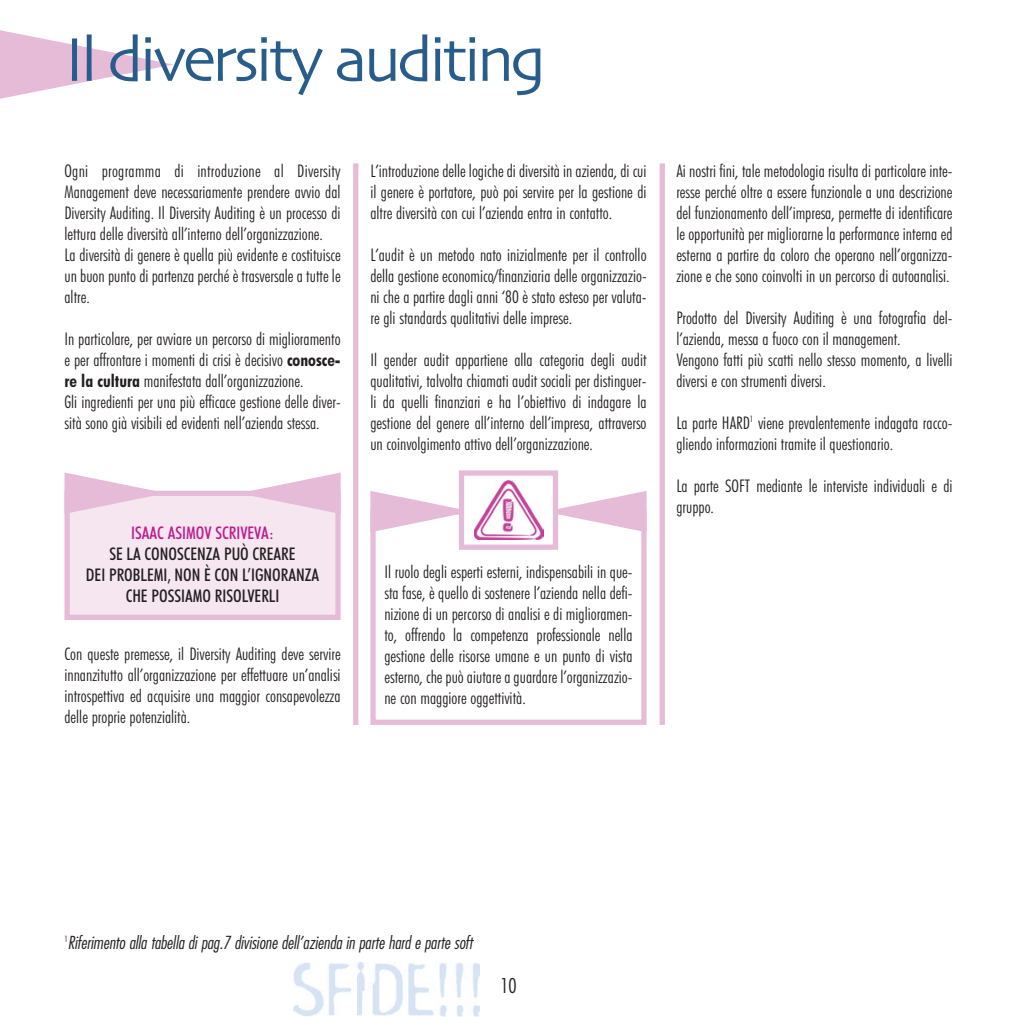
<style>
.page{position:relative;width:1017px;height:1017px;background:#fff}
.page>*{position:absolute;margin:0;border:0;box-sizing:border-box;transform-origin:0 0}
.t1{font:64.75px "Skia";letter-spacing:-.06em;color:#285d8b}
.t2{font:300 condensed 21px "Futura BT";color:#231f20}
.t3{font:300 condensed 17.5px/21px "Futura BT";color:#231f20;text-align:justify}
.t4{font:500 condensed 17.5px/21px "Futura BT";color:#231f20;text-align:center}
.t5{font:italic 300 condensed 17.5px "Futura";color:#231f20}
.t6{font:500 condensed 17.5px "Futura BT";color:#bc1b8d}
.s1{font-weight:700}
</style>
<div class="page">
<svg style="left:0;top:30px;width:173px;height:69px"></svg>
<img style="left:294px;top:963px;width:186px;height:54px">
<div style="left:353px;top:163px;width:5px;height:562px;background:#e5bbd7"></div>
<div style="left:660px;top:163px;width:5px;height:562px;background:#e5bbd7"></div>
<div style="left:67px;top:493px;width:271px;height:124px;background:#f6e6f0"></div>
<div style="left:64px;top:491px;width:277px;height:129px;border:5px solid #e5bbd7"></div>
<svg style="left:64px;top:473px;width:102px;height:41px"></svg>
<svg style="left:239px;top:473px;width:102px;height:41px"></svg>
<div style="left:370px;top:509px;width:277px;height:216px;border:5px solid #e5bbd7"></div>
<svg style="left:370px;top:491px;width:89px;height:41px"></svg>
<svg style="left:558px;top:491px;width:89px;height:41px"></svg>
<div style="left:461px;top:473px;width:94px;height:74px;background:#fff"></div>
<img style="left:474px;top:480px;width:69px;height:59px">
<div style="left:459px;top:470px;width:99px;height:80px;border:5px solid #e5bbd7"></div>
<h1 class="t1" style="left:64px;top:21px;width:483px">Il diversity auditing</h1>
<p class="t3" style="left:64px;top:162px;width:278px;text-align:left">Ogni programma di introduzione al Diversity Management deve necessariamente prendere avvio dal Diversity Auditing. Il Diversity Auditing è un processo di lettura delle diversità all’interno dell’organizzazione.<br>La diversità di genere è quella più evidente e costituisce un buon punto di partenza perché è trasversale a tutte le altre.</p>
<p class="t3" style="left:64px;top:330px;width:278px;text-align:left">In particolare, per avviare un percorso di miglioramento e per affrontare i momenti di crisi è decisivo <span class="s1">conosce&shy;re la cultura</span> manifestata dall’organizzazione.<br>Gli ingredienti per una più efficace gestione delle diver&shy;sità sono già visibili ed evidenti nell’azienda stessa.</p>
<p class="t6" style="left:131px;top:526px;width:144px">ISAAC ASIMOV SCRIVEVA:</p>
<p class="t4" style="left:86px;top:545px;width:235px">SE LA CONOSCENZA PUÒ CREARE<br>DEI PROBLEMI, NON È CON L’IGNORANZA<br>CHE POSSIAMO RISOLVERLI</p>
<p class="t3" style="left:64px;top:645px;width:278px">Con queste premesse, il Diversity Auditing deve servire innanzitutto all’organizzazione per effettuare un’analisi introspettiva ed acquisire una maggior consapevolezza delle proprie potenzialità.</p>
<p class="t3" style="left:370px;top:162px;width:278px">L’introduzione delle logiche di diversità in azienda, di cui il genere è portatore, può poi servire per la gestione di altre diversità con cui l’azienda entra in contatto.</p>
<p class="t3" style="left:370px;top:246px;width:278px">L’audit è un metodo nato inizialmente per il controllo della gestione economico/finanziaria delle organizzazio&shy;ni che a partire dagli anni ‘80 è stato esteso per valuta&shy;re gli standards qualitativi delle imprese.</p>
<p class="t3" style="left:370px;top:351px;width:278px">Il gender audit appartiene alla categoria degli audit qualitativi, talvolta chiamati audit sociali per distinguer&shy;li da quelli finanziari e ha l’obiettivo di indagare la gestione del genere all’interno dell’impresa, attraverso un coinvolgimento attivo dell’organizzazione.</p>
<p class="t3" style="left:384px;top:563px;width:250px">Il ruolo degli esperti esterni, indispensabili in que&shy;sta fase, è quello di sostenere l’azienda nella defi&shy;nizione di un percorso di analisi e di miglioramen&shy;to, offrendo la competenza professionale nella gestione delle risorse umane e un punto di vista esterno, che può aiutare a guardare l’organizzazio&shy;ne con maggiore oggettività.</p>
<p class="t3" style="left:676px;top:162px;width:278px">Ai nostri fini, tale metodologia risulta di particolare inte&shy;resse perché oltre a essere funzionale a una descrizione del funzionamento dell’impresa, permette di identificare le opportunità per migliorarne la performance interna ed esterna a partire da coloro che operano nell’organizza&shy;zione e che sono coinvolti in un percorso di autoanalisi.</p>
<p class="t3" style="left:676px;top:309px;width:278px;text-align:left">Prodotto del Diversity Auditing è una fotografia del&shy;l’azienda, messa a fuoco con il management.<br>Vengono fatti più scatti nello stesso momento, a livelli diversi e con strumenti diversi.</p>
<p class="t3" style="left:676px;top:414px;width:278px">La parte HARD<sup>1</sup> viene prevalentemente indagata racco&shy;gliendo informazioni tramite il questionario.</p>
<p class="t3" style="left:676px;top:477px;width:278px">La parte SOFT mediante le interviste individuali e di gruppo.</p>
<p class="t5" style="left:64px;top:935px;width:410px"><sup>1</sup>Riferimento alla tabella di pag.7 divisione dell’azienda in parte hard e parte soft</p>
<p class="t2" style="left:500px;top:977px;width:18px">10</p>
</div>
